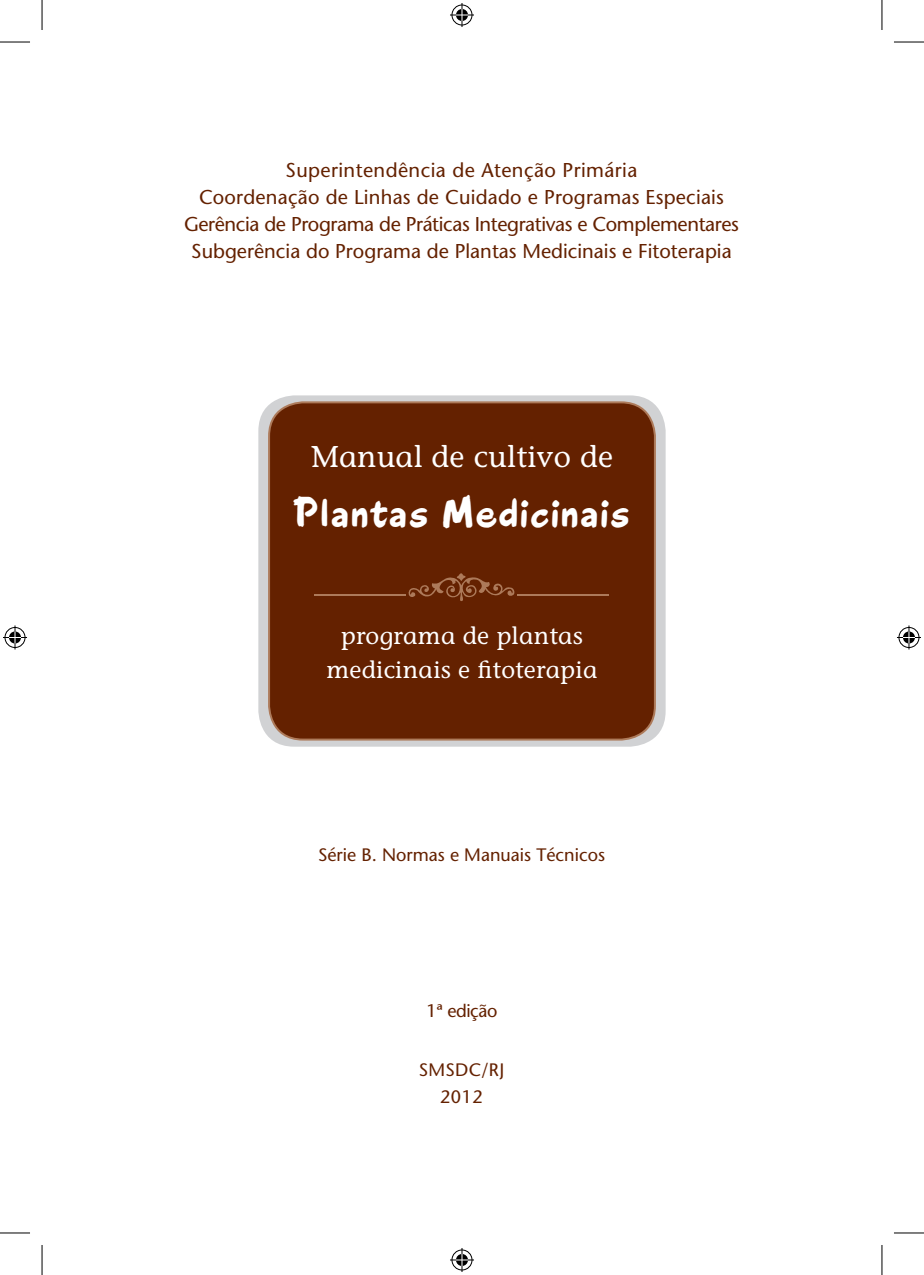
<style>
.page{position:relative;width:924px;height:1275px;background:#fff}
.page>*{position:absolute;margin:0;border:0;box-sizing:border-box;transform-origin:0 0}
.t1{font:42px "CAC Moose";letter-spacing:.025em;color:#fff}
.t2{font:30px "Stone Informal";letter-spacing:.01em;color:#fff}
.t3{font:24px/34px "Stone Informal";letter-spacing:.01em;color:#fff;text-align:center}
.t4{font:20px/27px "Stone Sans";color:#642100;text-align:center}
.t5{font:18px "Stone Sans";color:#642100}
.t6{font:18px/27px "Stone Sans";letter-spacing:.02em;color:#642100;text-align:center}
.t7{font:18px "Stone Sans";letter-spacing:-.025em;color:#642100}
</style>
<div class="page">
<div style="left:258px;top:395px;width:407px;height:351px;background:#d1d2d4;border-radius:36px"></div>
<div style="left:269px;top:402px;width:385px;height:337px;background:#642100;border-radius:34px"></div>
<div style="left:268px;top:401px;width:387px;height:339px;border:2px solid #ad7a5a;border-radius:34px"></div>
<svg style="left:408px;top:573px;width:107px;height:28px"></svg>
<hr style="left:314px;top:594px;width:91px;height:2px;background:#ad7a5a">
<hr style="left:517px;top:594px;width:91px;height:2px;background:#ad7a5a">
<hr style="left:0;top:42px;width:30px;height:1px;background:#000">
<hr style="left:893px;top:42px;width:30px;height:1px;background:#000">
<hr style="left:0;top:1232px;width:30px;height:1px;background:#000">
<hr style="left:893px;top:1232px;width:30px;height:1px;background:#000">
<hr style="left:42px;top:0;width:1px;height:30px;background:#000">
<hr style="left:42px;top:1245px;width:1px;height:30px;background:#000">
<hr style="left:881px;top:0;width:1px;height:30px;background:#000">
<hr style="left:881px;top:1245px;width:1px;height:30px;background:#000">
<svg style="left:450px;top:3px;width:24px;height:24px"></svg>
<svg style="left:450px;top:1248px;width:24px;height:24px"></svg>
<svg style="left:3px;top:625px;width:24px;height:24px"></svg>
<svg style="left:897px;top:625px;width:23px;height:24px"></svg>
<p class="t4" style="left:184px;top:157px;width:556px">Superintendência de Atenção Primária<br>Coordenação de Linhas de Cuidado e Programas Especiais Gerência de Programa de Práticas Integrativas e Complementares Subgerência do Programa de Plantas Medicinais e Fitoterapia</p>
<h2 class="t2" style="left:310px;top:439px;width:304px">Manual de cultivo de</h2>
<h1 class="t1" style="left:293px;top:488px;width:338px">Plantas Medicinais</h1>
<p class="t3" style="left:326px;top:619px;width:272px">programa de plantas medicinais e fitoterapia</p>
<p class="t5" style="left:318px;top:844px;width:288px">Série B. Normas e Manuais Técnicos</p>
<p class="t7" style="left:426px;top:999px;width:72px">1ª edição</p>
<p class="t6" style="left:418px;top:1056px;width:87px">SMSDC/RJ<br>2012</p>
</div>
